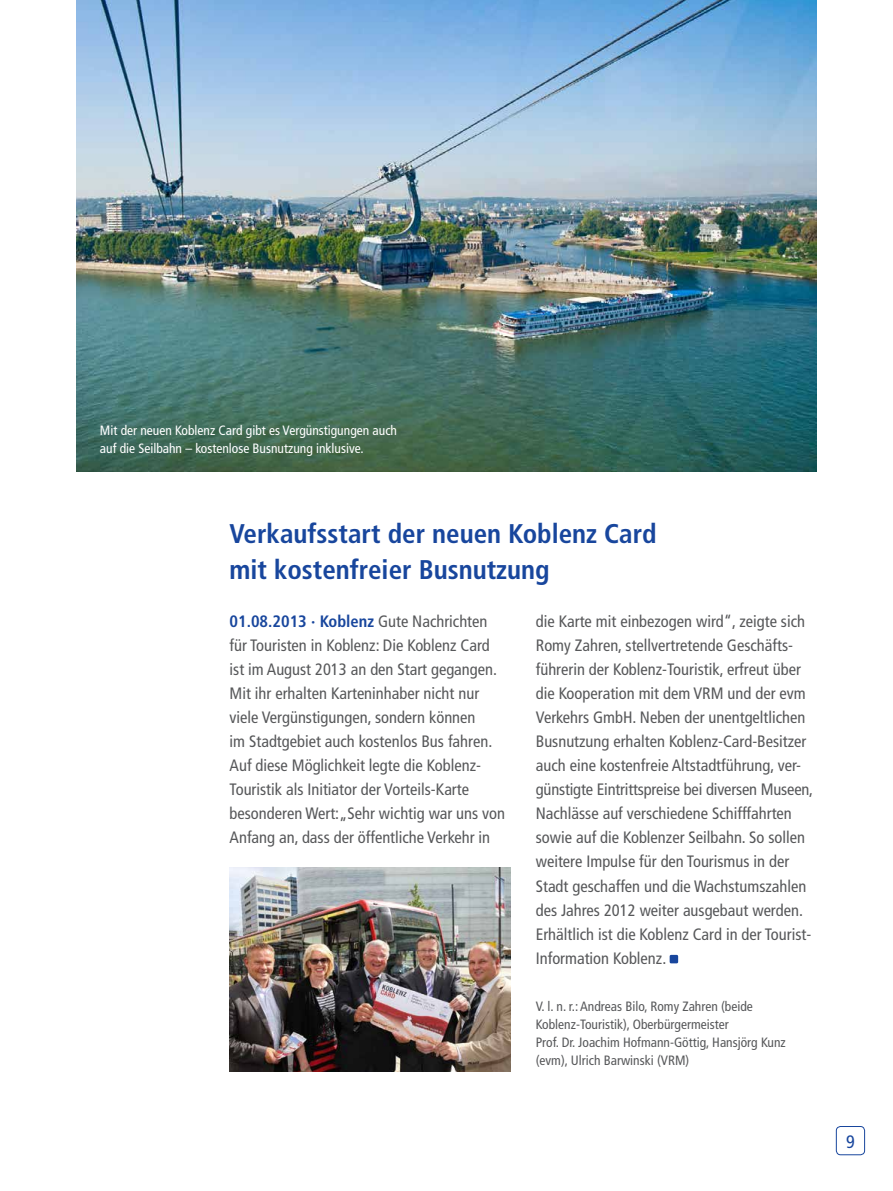
<style>
.page{position:relative;width:893px;height:1191px;background:#fff}
.page>*{position:absolute;margin:0;border:0;box-sizing:border-box;transform-origin:0 0}
.t1{font:700 condensed 27px/36px "Frutiger";color:#18469d}
.t2{font:condensed 18px "Frutiger";color:#18469d}
.t3{font:condensed 16.5px/24px "Frutiger";color:#57585a}
.t4{font:condensed 13.5px/18px "Frutiger";color:#57585a}
.t5{font:condensed 13.5px/18px "Frutiger";color:#fff}
.s1{font-weight:700;color:#18469d}
</style>
<div class="page">
<img style="left:230px;top:867px;width:280px;height:204px">
<img style="left:77px;top:0;width:739px;height:471px">
<div style="left:836px;top:1126px;width:29px;height:29px;border:1px solid #18469d;border-radius:4px"></div>
<div style="left:670px;top:955px;width:8px;height:8px;background:#18469d;border-radius:2px"></div>
<p class="t5" style="left:100px;top:421px;width:299px">Mit der neuen Koblenz Card gibt es Vergünstigungen auch auf die Seilbahn – kostenlose Busnutzung inklusive.</p>
<h1 class="t1" style="left:230px;top:516px;width:428px">Verkaufsstart der neuen Koblenz Card mit kostenfreier Busnutzung</h1>
<p class="t3" style="left:230px;top:609px;width:277px"><span class="s1">01.08.2013 · Koblenz</span> Gute Nachrichten für Touristen in Koblenz: Die Koblenz Card ist im August 2013 an den Start gegangen.<br>Mit ihr erhalten Karteninhaber nicht nur viele Vergünstigungen, sondern können<br>im Stadtgebiet auch kostenlos Bus fahren.<br>Auf diese Möglichkeit legte die Koblenz-Touristik als Initiator der Vorteils-Karte besonderen Wert:„Sehr wichtig war uns von Anfang an, dass der öffentliche Verkehr in</p>
<p class="t3" style="left:536px;top:609px;width:279px">die Karte mit einbezogen wird“, zeigte sich Romy Zahren, stellvertretende Geschäfts&shy;führerin der Koblenz-Touristik, erfreut über die Kooperation mit dem VRM und der evm Verkehrs GmbH. Neben der unentgeltlichen Busnutzung erhalten Koblenz-Card-Besitzer auch eine kostenfreie Altstadtführung, ver&shy;günstigte Eintrittspreise bei diversen Museen, Nachlässe auf verschiedene Schifffahrten sowie auf die Koblenzer Seilbahn. So sollen weitere Impulse für den Tourismus in der Stadt geschaffen und die Wachstumszahlen des Jahres 2012 weiter ausgebaut werden.<br>Erhältlich ist die Koblenz Card in der Tourist-Information Koblenz.</p>
<p class="t4" style="left:536px;top:997px;width:251px">V. l. n. r.: Andreas Bilo, Romy Zahren (beide Koblenz-Touristik), Oberbürgermeister<br>Prof. Dr. Joachim Hofmann-Göttig, Hansjörg Kunz (evm), Ulrich Barwinski (VRM)</p>
<p class="t2" style="left:846px;top:1130px;width:10px">9</p>
</div>
